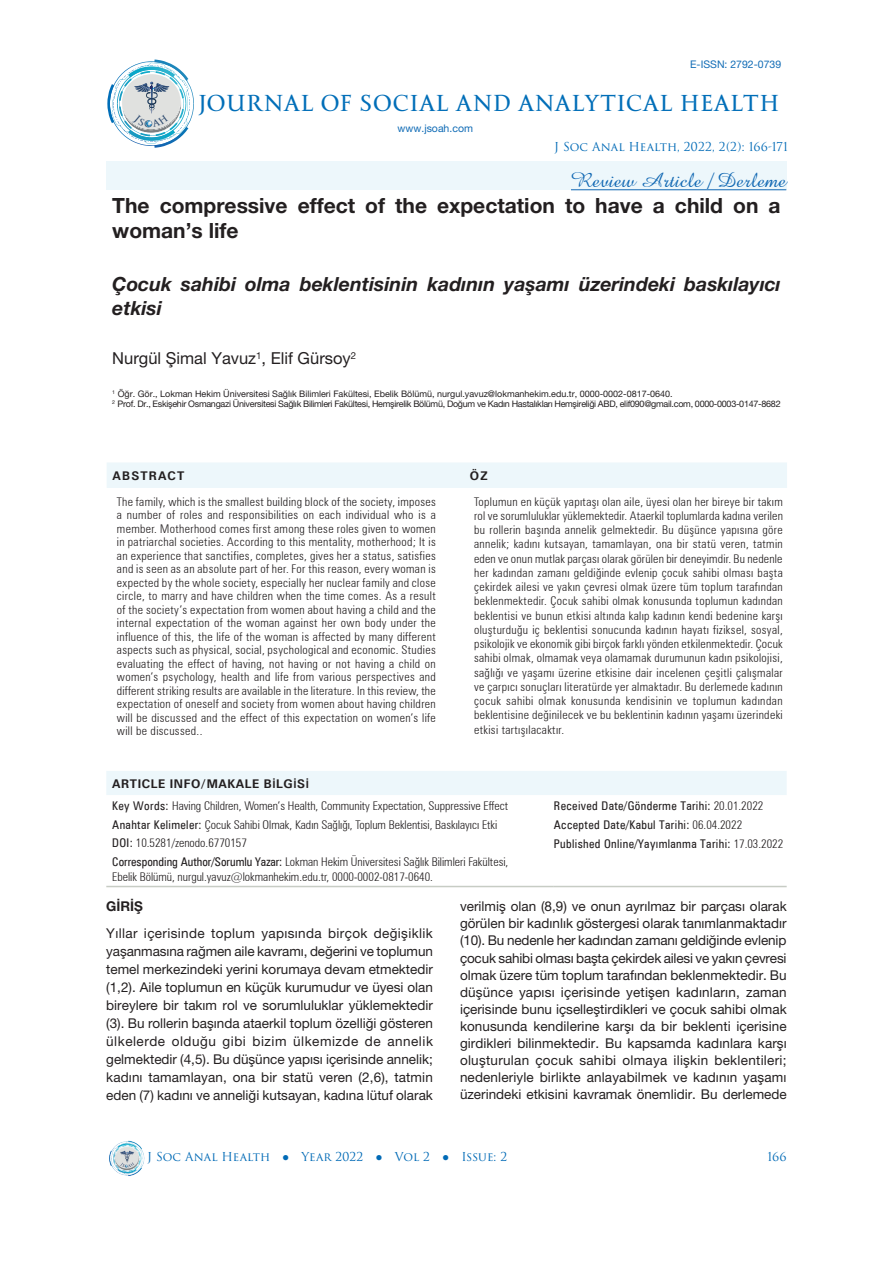
<style>
.page{position:relative;width:893px;height:1263px;background:#fff}
.page>*{position:absolute;margin:0;border:0;box-sizing:border-box;transform-origin:0 0}
.t1{font:26.25px "Transcend";color:#006eb8}
.t2{font:21px/25.2px "Helvetica Neue LT 75 Bd";color:#231f20}
.t3{font:21px "Amazone BT";color:#1168b3}
.t4{font:19.5px/23.4px "Helvetica Neue LT 76 Bd It";color:#231f20}
.t5{font:16.5px "Helvetica Neue LT 55 Rm";color:#231f20}
.t6{font:13.5px/17.1px "Helvetica Neue LT 55 Rm";color:#231f20;text-align:justify}
.t7{font:13.5px "Helvetica Neue LT 75 Bd";color:#231f20}
.t8{font:300 condensed 12px/13.5px "Zurich BT";color:#231f20;text-align:justify}
.t9{font:condensed 12px/18.9px "Zurich BT";letter-spacing:.03em;color:#231f20}
.t10{font:12px "Trajan Pro 3";color:#016ab6}
.t11{font:700 12px "Zurich BT";letter-spacing:.1em;color:#231f20}
.t12{font:10.5px "Helvetica Neue LT 55 Rm";color:#116cb6}
.t13{font:9px/10.8px "Helvetica Neue LT 55 Rm";letter-spacing:-.03em;color:#231f20}
.s1{font-weight:700;font-stretch:normal}
.s2{font-family:"Calibri";font-weight:700;font-stretch:normal}
.s3{font-weight:400}
.s4{font-weight:300}
.s5{font-family:"Sylfaen"}
</style>
<div class="page">
<img style="left:109px;top:1140px;width:36px;height:36px">
<div style="left:106px;top:162px;width:680px;height:28px;background:#edf7fb"></div>
<hr style="left:571px;top:189px;width:215px;height:1px;background:#1168b3">
<div style="left:107px;top:463px;width:680px;height:25px;background:#edf7fb"></div>
<div style="left:106px;top:771px;width:681px;height:24px;background:#edf7fb"></div>
<hr style="left:106px;top:886px;width:448px;height:1px;background:#c7ccc4">
<hr style="left:554px;top:886px;width:233px;height:1px;background:#c7ccc4">
<svg style="left:107px;top:60px;width:87px;height:88px"></svg>
<p class="t12" style="left:690px;top:58px;width:93px">E-ISSN: 2792-0739</p>
<h1 class="t1" style="left:198px;top:88px;width:583px">JOURNAL OF SOCIAL AND ANALYTICAL HEALTH</h1>
<p class="t12" style="left:398px;top:121px;width:77px">www.jsoah.com</p>
<p class="t10" style="left:554px;top:139px;width:235px">J Soc Anal Health, 2022, 2(2): 166-171</p>
<h2 class="t3" style="left:571px;top:168px;width:217px">Review Article / Derleme</h2>
<h2 class="t2" style="left:112px;top:192px;width:670px">The compressive effect of the expectation to have a child on a woman’s life</h2>
<h3 class="t4" style="left:112px;top:272px;width:670px">Çocuk sahibi olma beklentisinin kadının yaşamı üzerindeki baskılayıcı etkisi</h3>
<h3 class="t5" style="left:112px;top:348px;width:245px">Nurgül Şimal Yavuz<sup>1</sup>, Elif Gürsoy<sup>2</sup></h3>
<p class="t13" style="left:112px;top:388px;width:670px"><sup>1</sup> Öğr. Gör., Lokman Hekim Üniversitesi Sağlık Bilimleri Fakültesi, Ebelik Bölümü, nurgul.yavuz@lokmanhekim.edu.tr, 0000-0002-0817-0640.<br><sup>2</sup> Prof. Dr., Eskişehir Osmangazi Üniversitesi Sağlık Bilimleri Fakültesi, Hemşirelik Bölümü, Doğum ve Kadın Hastalıkları Hemşireliği ABD, elif090@gmail.com, 0000-0003-0147-8682</p>
<p class="t11" style="left:113px;top:468px;width:73px">ABSTRACT</p>
<p class="t11" style="left:470px;top:468px;width:19px">ÖZ</p>
<p class="t8" style="left:117px;top:494px;width:320px">The family, which is the smallest building block of the society, imposes a number of roles and responsibilities on each individual who is a member. Motherhood comes first among these roles given to women in patriarchal societies. According to this mentality, motherhood; It is an experience that sanctifies, completes, gives her a status, satisfies and is seen as an absolute part of her. For this reason, every woman is expected by the whole society, especially her nuclear family and close circle, to marry and have children when the time comes. As a result of the society’s expectation from women about having a child and the internal expectation of the woman against her own body under the influence of this, the life of the woman is affected by many different aspects such as physical, social, psychological and economic. Studies evaluating the effect of having, not having or not having a child on women’s psychology, health and life from various perspectives and different striking results are available in the literature. In this review, the expectation of oneself and society from women about having children will be discussed and the effect of this expectation on women’s life will be discussed..</p>
<p class="t8" style="left:474px;top:494px;width:310px;line-height:14.2px">Toplumun en küçük yapıtaşı olan aile, üyesi olan her bireye bir takım rol ve sorumluluklar yüklemektedir. Ataerkil toplumlarda kadına verilen bu rollerin başında annelik gelmektedir. Bu düşünce yapısına göre annelik; kadını kutsayan, tamamlayan, ona bir statü veren, tatmin eden ve onun mutlak parçası olarak görülen bir deneyimdir. Bu nedenle her kadından zamanı geldiğinde evlenip çocuk sahibi olması başta çekirdek ailesi ve yakın çevresi olmak üzere tüm toplum tarafından beklenmektedir. Çocuk sahibi olmak konusunda toplumun kadından beklentisi ve bunun etkisi altında kalıp kadının kendi bedenine karşı oluşturduğu iç beklentisi sonucunda kadının hayatı fiziksel, sosyal, psikolojik ve ekonomik gibi birçok farklı yönden etkilenmektedir. Çocuk sahibi olmak, olmamak veya olamamak durumunun kadın psikolojisi, sağlığı ve yaşamı üzerine etkisine dair incelenen çeşitli çalışmalar ve çarpıcı sonuçları literatürde yer almaktadır. Bu derlemede kadının çocuk sahibi olmak konusunda kendisinin ve toplumun kadından beklentisine değinilecek ve bu beklentinin kadının yaşamı üzerindeki etkisi tartışılacaktır.</p>
<p class="t8" style="left:112px;top:772px;width:397px;line-height:22.6px"><span class="s1">ARTICLE INFO/MAKALE B</span><span class="s2">İ</span><span class="s1">LG</span><span class="s2">İ</span><span class="s1">S</span><span class="s2">İ<br></span><span class="s3">Key Words:</span> Having Children, Women’s Health, Community Expectation, Suppressive Effect</p>
<p class="t8" style="left:112px;top:815px;width:398px;line-height:18.6px;text-align:left"><span class="s3">Anahtar Kelimeler:</span> Çocuk Sahibi Olmak, Kadın Sağlığı, Toplum Beklentisi, Baskılayıcı Etki<br><span class="s3">DOI:</span> 10.5281/zenodo.6770157<br><span class="s3">Corresponding Author/Sorumlu Yazar:</span> Lokman Hekim Üniversitesi Sağlık Bilimleri Fakültesi,</p>
<p class="t8" style="left:112px;top:869px;width:322px">Ebelik Bölümü, nurgul.yavuz@lokmanhekim.edu.tr, 0000-0002-0817-0640.</p>
<p class="t9" style="left:554px;top:796px;width:231px">Received Date/Gönderme Tarihi: <span class="s4">20.01.2022<br></span>Accepted Date/Kabul Tarihi: <span class="s4">06.04.2022<br></span>Published Online/Yayımlanma Tarihi: <span class="s4">17.03.2022</span></p>
<p class="t7" style="left:106px;top:898px;width:38px">GİRİŞ</p>
<p class="t6" style="left:106px;top:924px;width:328px;line-height:18px">Yıllar içerisinde toplum yapısında birçok değişiklik yaşanmasına rağmen aile kavramı, değerini ve toplumun temel merkezindeki yerini korumaya devam etmektedir (1,2). Aile toplumun en küçük kurumudur ve üyesi olan bireylere bir takım rol ve sorumluluklar yüklemektedir (3). Bu rollerin başında ataerkil toplum özelliği gösteren ülkelerde olduğu gibi bizim ülkemizde de annelik gelmektedir (4,5). Bu düşünce yapısı içerisinde annelik; kadını tamamlayan, ona bir statü veren (2,6), tatmin eden (7) kadını ve anneliği kutsayan, kadına lütuf olarak</p>
<p class="t6" style="left:460px;top:897px;width:328px">verilmiş olan (8,9) ve onun ayrılmaz bir parçası olarak görülen bir kadınlık göstergesi olarak tanımlanmaktadır (10). Bu nedenle her kadından zamanı geldiğinde evlenip çocuk sahibi olması başta çekirdek ailesi ve yakın çevresi olmak üzere tüm toplum tarafından beklenmektedir. Bu düşünce yapısı içerisinde yetişen kadınların, zaman içerisinde bunu içselleştirdikleri ve çocuk sahibi olmak konusunda kendilerine karşı da bir beklenti içerisine girdikleri bilinmektedir. Bu kapsamda kadınlara karşı oluşturulan çocuk sahibi olmaya ilişkin beklentileri; nedenleriyle birlikte anlayabilmek ve kadının yaşamı üzerindeki etkisini kavramak önemlidir. Bu derlemede</p>
<p class="t10" style="left:147px;top:1149px;width:362px">J Soc Anal Health <span class="s5">●</span> Year 2022 <span class="s5">●</span> Vol 2 <span class="s5">●</span> Issue: 2</p>
<p class="t10" style="left:767px;top:1149px;width:21px">166</p>
</div>
